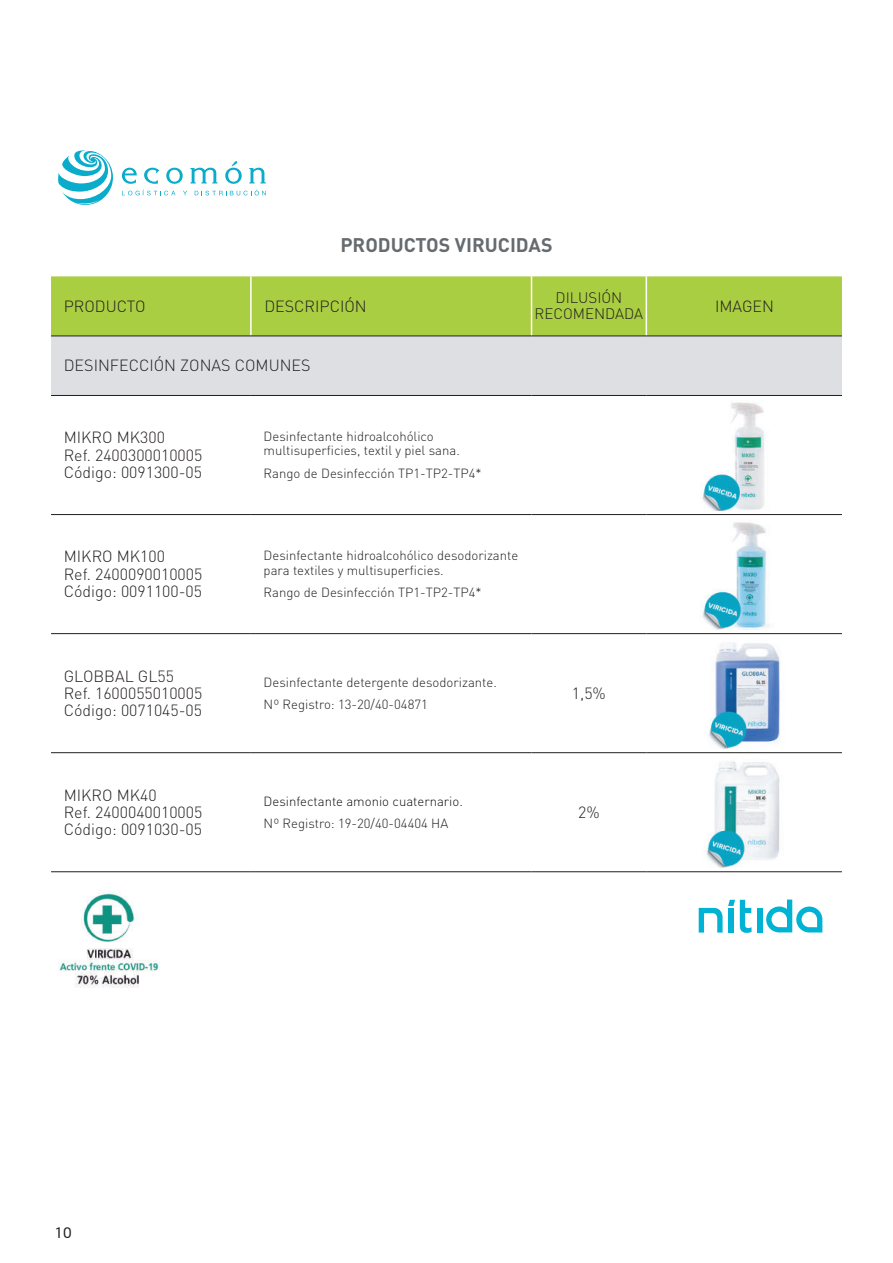
<style>
.page{position:relative;width:893px;height:1263px;background:#fff}
.page>*{position:absolute;margin:0;border:0;box-sizing:border-box;transform-origin:0 0}
.t1{font:700 19.5px "DIN";color:#666b6f}
.t2{font:300 16.05px/17.2px "DIN";color:#231f20}
.t3{font:300 15px/16.2px "DIN";color:#231f20;text-align:center}
.t4{font:14.25px "Neo Sans";color:#231f20}
.t5{font:300 13.2px/14.1px "DIN";color:#231f20}
.t6{font:300 13.2px "DIN";color:#0f1011}
</style>
<div class="page">
<div style="left:757px;top:908px;width:5px;height:24px;background:#00b3d4"></div>
<svg style="left:766px;top:899px;width:56px;height:33px"></svg>
<svg style="left:699px;top:900px;width:52px;height:33px"></svg>
<svg style="left:58px;top:150px;width:55px;height:55px"></svg>
<svg style="left:122px;top:168px;width:15px;height:16px"></svg>
<svg style="left:144px;top:168px;width:15px;height:16px"></svg>
<svg style="left:166px;top:168px;width:17px;height:16px"></svg>
<svg style="left:190px;top:168px;width:28px;height:15px"></svg>
<svg style="left:225px;top:161px;width:17px;height:23px"></svg>
<svg style="left:249px;top:168px;width:17px;height:15px"></svg>
<svg style="left:122px;top:190px;width:53px;height:5px"></svg>
<svg style="left:195px;top:190px;width:71px;height:5px"></svg>
<div style="left:51px;top:276px;width:791px;height:59px;background:#aace41"></div>
<div style="left:51px;top:336px;width:791px;height:59px;background:#dddfe3"></div>
<hr style="left:51px;top:395px;width:200px;height:1px;background:#231f20">
<hr style="left:251px;top:395px;width:280px;height:1px;background:#231f20">
<hr style="left:531px;top:395px;width:115px;height:1px;background:#231f20">
<hr style="left:646px;top:395px;width:196px;height:1px;background:#231f20">
<hr style="left:51px;top:514px;width:200px;height:1px;background:#231f20">
<hr style="left:251px;top:514px;width:280px;height:1px;background:#231f20">
<hr style="left:531px;top:514px;width:115px;height:1px;background:#231f20">
<hr style="left:646px;top:514px;width:196px;height:1px;background:#231f20">
<hr style="left:51px;top:633px;width:200px;height:1px;background:#231f20">
<hr style="left:251px;top:633px;width:280px;height:1px;background:#231f20">
<hr style="left:531px;top:633px;width:115px;height:1px;background:#231f20">
<hr style="left:646px;top:633px;width:196px;height:1px;background:#231f20">
<hr style="left:51px;top:752px;width:200px;height:1px;background:#231f20">
<hr style="left:251px;top:752px;width:280px;height:1px;background:#231f20">
<hr style="left:531px;top:752px;width:115px;height:1px;background:#231f20">
<hr style="left:646px;top:752px;width:196px;height:1px;background:#231f20">
<hr style="left:51px;top:871px;width:200px;height:1px;background:#231f20">
<hr style="left:251px;top:871px;width:280px;height:1px;background:#231f20">
<hr style="left:531px;top:871px;width:115px;height:1px;background:#231f20">
<hr style="left:646px;top:871px;width:196px;height:1px;background:#231f20">
<hr style="left:250px;top:276px;width:2px;height:59px;background:#fff">
<hr style="left:531px;top:276px;width:1px;height:59px;background:#fff">
<hr style="left:646px;top:276px;width:1px;height:59px;background:#fff">
<hr style="left:51px;top:335px;width:200px;height:1px;background:#231f20">
<hr style="left:251px;top:335px;width:280px;height:1px;background:#231f20">
<hr style="left:531px;top:335px;width:115px;height:1px;background:#231f20">
<hr style="left:646px;top:335px;width:196px;height:1px;background:#231f20">
<img style="left:58px;top:891px;width:102px;height:96px">
<img style="left:702px;top:402px;width:62px;height:108px">
<img style="left:702px;top:522px;width:67px;height:107px">
<img style="left:709px;top:643px;width:71px;height:105px">
<img style="left:706px;top:761px;width:74px;height:106px">
<h1 class="t1" style="left:340px;top:232px;width:214px">PRODUCTOS VIRUCIDAS</h1>
<p class="t2" style="left:64px;top:297px;width:83px">PRODUCTO</p>
<p class="t2" style="left:264px;top:297px;width:104px">DESCRIPCIÓN</p>
<p class="t3" style="left:535px;top:290px;width:110px">DILUSIÓN<br>RECOMENDADA</p>
<p class="t2" style="left:715px;top:297px;width:60px">IMAGEN</p>
<p class="t2" style="left:64px;top:357px;width:248px">DESINFECCIÓN ZONAS COMUNES</p>
<p class="t2" style="left:64px;top:429px;width:140px">MIKRO MK300<br>Ref. 2400300010005<br>Código: 0091300-05</p>
<p class="t5" style="left:264px;top:429px;width:198px">Desinfectante hidroalcohólico multisuperficies, textil y piel sana.</p>
<p class="t5" style="left:264px;top:466px;width:220px">Rango de Desinfección TP1-TP2-TP4*</p>
<p class="t2" style="left:64px;top:548px;width:140px">MIKRO MK100<br>Ref. 2400090010005<br>Código: 0091100-05</p>
<p class="t5" style="left:264px;top:548px;width:256px">Desinfectante hidroalcohólico desodorizante para textiles y multisuperficies.</p>
<p class="t5" style="left:264px;top:585px;width:220px">Rango de Desinfección TP1-TP2-TP4*</p>
<p class="t2" style="left:64px;top:667px;width:140px">GLOBBAL GL55<br>Ref. 1600055010005<br>Código: 0071045-05</p>
<p class="t5" style="left:264px;top:670px;width:235px;line-height:22.6px">Desinfectante detergente desodorizante.<br>Nº Registro: 13-20/40-04871</p>
<p class="t2" style="left:572px;top:684px;width:35px">1,5%</p>
<p class="t2" style="left:64px;top:786px;width:140px">MIKRO MK40<br>Ref. 2400040010005<br>Código: 0091030-05</p>
<p class="t6" style="left:264px;top:793px;width:201px">Desinfectante amonio cuaternario.</p>
<p class="t5" style="left:264px;top:816px;width:186px">Nº Registro: 19-20/40-04404 HA</p>
<p class="t2" style="left:578px;top:803px;width:23px">2%</p>
<p class="t4" style="left:55px;top:1226px;width:19px">10</p>
</div>
